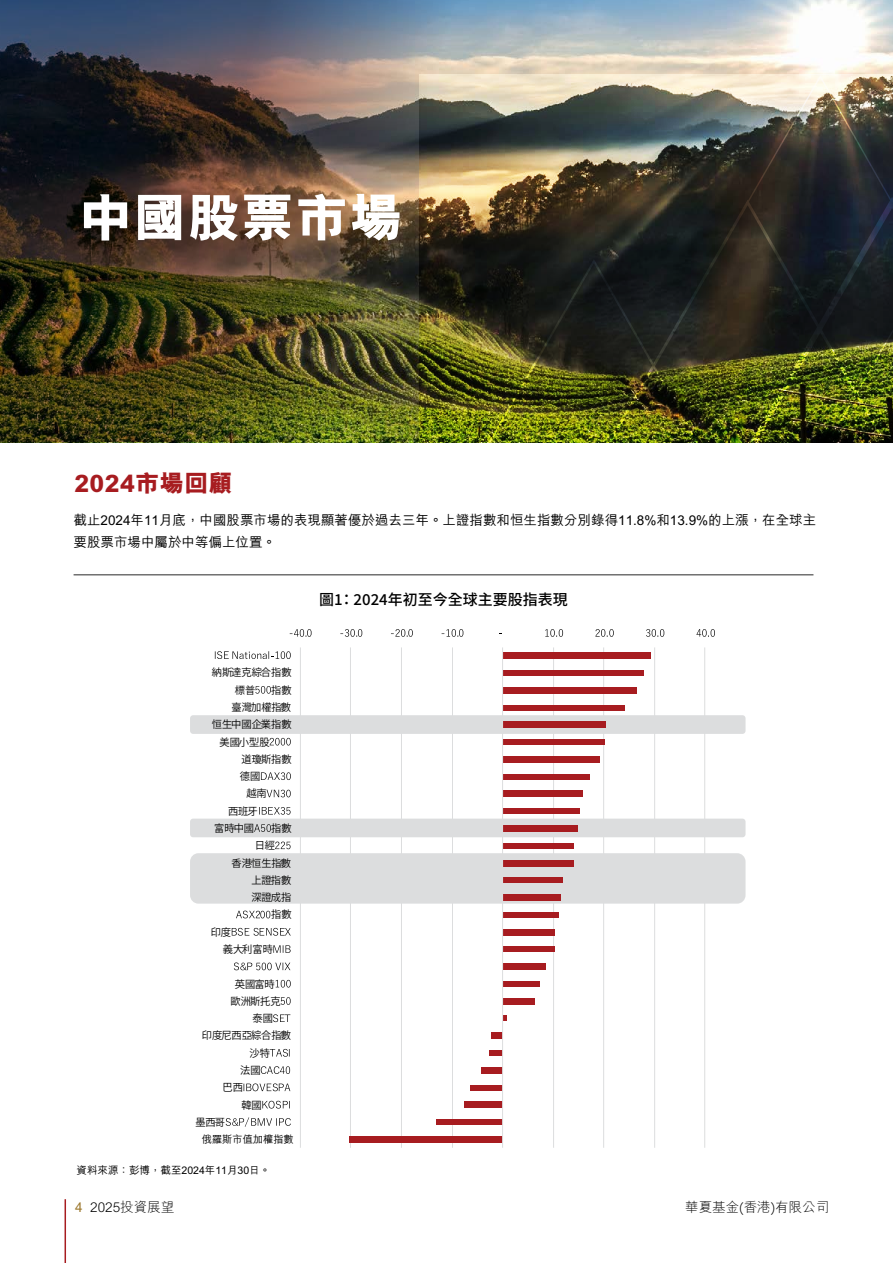
<style>
.page{position:relative;width:893px;height:1263px;background:#fff}
.page>*{position:absolute;margin:0;border:0;box-sizing:border-box;transform-origin:0 0}
.t1{font:800 52.5px "M Hei HK";letter-spacing:.03em;color:#fff}
.t2{font:800 24px "M Hei HK";letter-spacing:.02em;color:#a71c20}
.t3{font:500 15px "Noto Sans TC";color:#000}
.t4{font:500 13.5px/22.5px "M Hei HK";color:#000}
.t5{font:300 13.5px "M Hei HK";color:#000}
.t6{font:500 10.5px "M Hei HK";color:#000}
.t7{font:10.35px/17.2px "Koz Go Pr 6 N";letter-spacing:-.005em;color:#000}
.t8{font:10.2px/17.2px "Koz Go Pr 6 N";color:#000}
.t9{font:500 10.2px "M Hei HK";color:#000}
.s1{font-weight:700;color:#9c772c}
</style>
<div class="page">
<img style="left:0;top:0;width:581px;height:443px">
<img style="left:419px;top:258px;width:121px;height:185px">
<img style="left:540px;top:75px;width:353px;height:368px">
<hr style="left:74px;top:574px;width:739px;height:1px;background:#404040">
<div style="left:190px;top:715px;width:555px;height:19px;background:#dcddde;border-radius:3px"></div>
<div style="left:190px;top:819px;width:555px;height:18px;background:#dcddde;border-radius:3px"></div>
<div style="left:190px;top:853px;width:555px;height:51px;background:#dcddde;border-radius:8px"></div>
<hr style="left:300px;top:647px;width:1px;height:501px;background:#dcddde">
<hr style="left:350px;top:647px;width:1px;height:501px;background:#dcddde">
<hr style="left:401px;top:647px;width:1px;height:501px;background:#dcddde">
<hr style="left:452px;top:647px;width:1px;height:501px;background:#dcddde">
<hr style="left:553px;top:647px;width:1px;height:501px;background:#dcddde">
<hr style="left:603px;top:647px;width:1px;height:501px;background:#dcddde">
<hr style="left:654px;top:647px;width:1px;height:501px;background:#dcddde">
<hr style="left:704px;top:647px;width:1px;height:501px;background:#dcddde">
<div style="left:503px;top:652px;width:147px;height:7px;background:#a71c20"></div>
<div style="left:503px;top:670px;width:141px;height:6px;background:#a71c20"></div>
<div style="left:503px;top:687px;width:134px;height:7px;background:#a71c20"></div>
<div style="left:503px;top:705px;width:121px;height:5px;background:#a71c20"></div>
<div style="left:503px;top:722px;width:103px;height:6px;background:#a71c20"></div>
<div style="left:503px;top:739px;width:101px;height:6px;background:#a71c20"></div>
<div style="left:503px;top:756px;width:96px;height:7px;background:#a71c20"></div>
<div style="left:503px;top:774px;width:86px;height:5px;background:#a71c20"></div>
<div style="left:503px;top:791px;width:80px;height:6px;background:#a71c20"></div>
<div style="left:503px;top:808px;width:77px;height:6px;background:#a71c20"></div>
<div style="left:503px;top:825px;width:74px;height:7px;background:#a71c20"></div>
<div style="left:503px;top:843px;width:70px;height:5px;background:#a71c20"></div>
<div style="left:503px;top:860px;width:70px;height:6px;background:#a71c20"></div>
<div style="left:503px;top:877px;width:59px;height:6px;background:#a71c20"></div>
<div style="left:503px;top:894px;width:57px;height:7px;background:#a71c20"></div>
<div style="left:503px;top:912px;width:56px;height:6px;background:#a71c20"></div>
<div style="left:503px;top:929px;width:52px;height:6px;background:#a71c20"></div>
<div style="left:503px;top:946px;width:51px;height:6px;background:#a71c20"></div>
<div style="left:503px;top:963px;width:43px;height:7px;background:#a71c20"></div>
<div style="left:503px;top:981px;width:36px;height:6px;background:#a71c20"></div>
<div style="left:503px;top:998px;width:32px;height:6px;background:#a71c20"></div>
<svg style="left:503px;top:1016px;width:4px;height:5px"></svg>
<div style="left:492px;top:1032px;width:11px;height:7px;background:#a71c20"></div>
<div style="left:489px;top:1050px;width:14px;height:6px;background:#a71c20"></div>
<div style="left:482px;top:1067px;width:21px;height:6px;background:#a71c20"></div>
<div style="left:471px;top:1085px;width:32px;height:5px;background:#a71c20"></div>
<div style="left:464px;top:1101px;width:39px;height:7px;background:#a71c20"></div>
<div style="left:436px;top:1119px;width:67px;height:6px;background:#a71c20"></div>
<div style="left:349px;top:1136px;width:154px;height:6px;background:#a71c20"></div>
<hr style="left:502px;top:647px;width:1px;height:501px;background:#dcddde">
<svg style="left:290px;top:629px;width:22px;height:8px"></svg>
<svg style="left:340px;top:629px;width:22px;height:8px"></svg>
<svg style="left:391px;top:629px;width:22px;height:8px"></svg>
<svg style="left:442px;top:629px;width:21px;height:8px"></svg>
<svg style="left:545px;top:629px;width:18px;height:8px"></svg>
<svg style="left:595px;top:629px;width:19px;height:8px"></svg>
<svg style="left:646px;top:629px;width:18px;height:8px"></svg>
<svg style="left:696px;top:629px;width:19px;height:8px"></svg>
<svg style="left:215px;top:651px;width:76px;height:8px"></svg>
<svg style="left:255px;top:686px;width:16px;height:8px"></svg>
<svg style="left:270px;top:738px;width:21px;height:7px"></svg>
<svg style="left:261px;top:772px;width:30px;height:8px"></svg>
<svg style="left:267px;top:790px;width:24px;height:7px"></svg>
<svg style="left:259px;top:807px;width:32px;height:8px"></svg>
<svg style="left:254px;top:824px;width:17px;height:8px"></svg>
<svg style="left:275px;top:842px;width:16px;height:7px"></svg>
<svg style="left:236px;top:911px;width:34px;height:7px"></svg>
<svg style="left:232px;top:928px;width:59px;height:8px"></svg>
<svg style="left:273px;top:945px;width:18px;height:8px"></svg>
<svg style="left:234px;top:962px;width:56px;height:8px"></svg>
<svg style="left:276px;top:980px;width:15px;height:7px"></svg>
<svg style="left:281px;top:997px;width:10px;height:8px"></svg>
<svg style="left:273px;top:1014px;width:17px;height:8px"></svg>
<svg style="left:270px;top:1049px;width:20px;height:8px"></svg>
<svg style="left:261px;top:1066px;width:29px;height:8px"></svg>
<svg style="left:244px;top:1083px;width:46px;height:8px"></svg>
<svg style="left:262px;top:1101px;width:28px;height:7px"></svg>
<svg style="left:226px;top:1117px;width:65px;height:10px"></svg>
<hr style="left:65px;top:1199px;width:1px;height:64px;background:#a71c20">
<h1 class="t1" style="left:79px;top:182px;width:324px">中國股票市場</h1>
<h2 class="t2" style="left:74px;top:467px;width:160px">2024市場回顧</h2>
<p class="t4" style="left:74px;top:508px;width:744px">截止2024年11月底，中國股票市場的表現顯著優於過去三年。上證指數和恒生指數分別錄得11.8%和13.9%的上漲，在全球主要股票市場中屬於中等偏上位置。</p>
<p class="t8" style="left:235px;top:664px;width:58px;text-indent:-23px">納斯達克綜合指數標普</p>
<p class="t8" style="left:271px;top:681px;width:22px">指數</p>
<p class="t7" style="left:212px;top:699px;width:81px;text-align:right">臺灣加權指數<br>恒生中國企業指數</p>
<p class="t8" style="left:219px;top:733px;width:52px">美國小型股</p>
<p class="t7" style="left:240px;top:751px;width:53px">道瓊斯指數德國</p>
<p class="t8" style="left:228px;top:785px;width:40px;text-indent:18px">越南西班牙</p>
<p class="t7" style="left:214px;top:820px;width:41px">富時中國</p>
<p class="t7" style="left:271px;top:820px;width:22px">指數</p>
<p class="t8" style="left:232px;top:837px;width:61px;text-indent:23px">日經<br>香港恒生指數</p>
<p class="t7" style="left:251px;top:872px;width:41px">上證指數</p>
<p class="t8" style="left:251px;top:889px;width:42px;text-align:right">深證成指指數</p>
<p class="t7" style="left:211px;top:923px;width:22px">印度</p>
<p class="t8" style="left:223px;top:941px;width:52px">義大利富時</p>
<p class="t7" style="left:235px;top:975px;width:41px">英國富時</p>
<p class="t8" style="left:253px;top:993px;width:29px;text-indent:-22px">歐洲斯托克泰國</p>
<p class="t7" style="left:249px;top:1027px;width:43px;text-indent:-48px">印度尼西亞綜合指數沙特</p>
<p class="t8" style="left:240px;top:1062px;width:22px">法國</p>
<p class="t7" style="left:241px;top:1079px;width:22px;text-indent:-19px">巴西<br>韓國</p>
<p class="t8" style="left:195px;top:1114px;width:31px">墨西哥</p>
<p class="t9" style="left:202px;top:1132px;width:93px">俄羅斯市值加權指數</p>
<p class="t6" style="left:77px;top:1162px;width:195px">資料來源：彭博，截至2024年11月30日。</p>
<p class="t3" style="left:319px;top:591px;width:250px">圖1： 2024年初至今全球主要股指表現</p>
<p class="t8" style="left:405px;top:601px;width:91px">年全球主要股指表現</p>
<p class="t5" style="left:75px;top:1197px;width:101px"><span class="s1">4</span> 2025投資展望</p>
<p class="t5" style="left:685px;top:1197px;width:145px">華夏基金(香港)有限公司</p>
</div>
